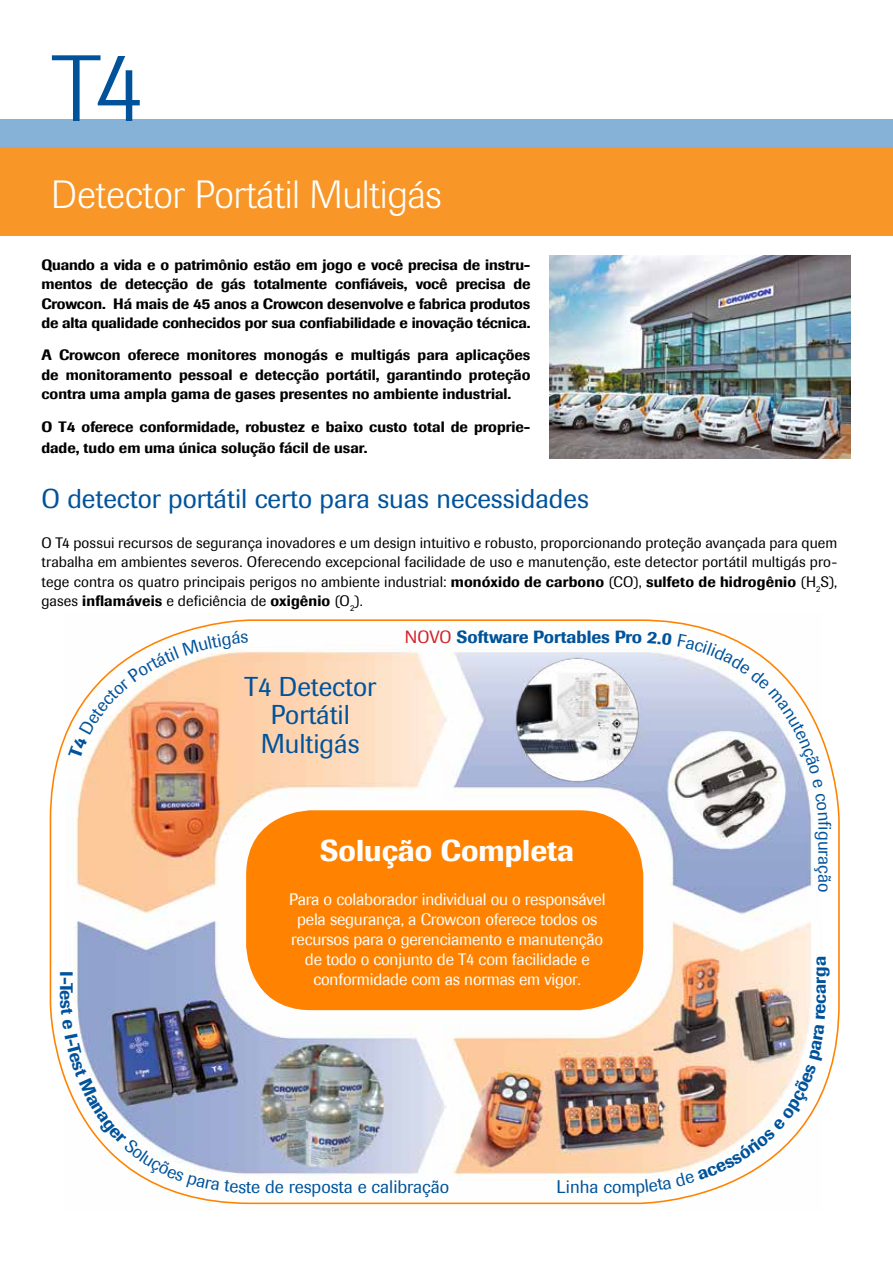
<style>
.page{position:relative;width:893px;height:1263px;background:#fff}
.page>*{position:absolute;margin:0;border:0;box-sizing:border-box;transform-origin:0 0}
.t1{font:300 93px "Imago";color:#00539b;scale:1.08 1}
.t2{font:300 39px "Imago";color:#fff}
.t3{font:500 30px "Imago";color:#fff}
.t4{font:27px/28.5px "Imago";color:#00539b;text-align:center}
.t5{font:18px "Imago";color:#00539b}
.t6{font:500 18px "Imago";letter-spacing:-.005em;color:#00539b}
.t7{font:500 17.55px "Imago";color:#00539b}
.t8{font:16.5px/20px "Imago";letter-spacing:-.01em;color:#fff;text-align:center}
.t9{font:500 15px/19.5px "Imago";color:#000;text-align:justify}
.t10{font:15px/19.5px "Imago";letter-spacing:.005em;color:#000;text-align:justify}
.s1{font-size:100.5px}
.s2{font-weight:500}
.s3{font-weight:400;color:#d2232a}
</style>
<div class="page">
<div style="left:0;top:147px;width:893px;height:89px;background:#f89728"></div>
<div style="left:0;top:119px;width:893px;height:28px;background:#87b2d8"></div>
<img style="left:550px;top:255px;width:300px;height:203px">
<img style="left:66px;top:619px;width:747px;height:586px">
<div style="left:246px;top:810px;width:397px;height:200px;background:#ff8300;border-radius:65px"></div>
<img style="left:513px;top:651px;width:138px;height:132px">
<svg style="left:68px;top:631px;width:180px;height:128px"></svg>
<svg style="left:647px;top:631px;width:25px;height:14px"></svg>
<svg style="left:678px;top:634px;width:153px;height:195px"></svg>
<img style="left:60px;top:1000px;width:191px;height:193px">
<img style="left:636px;top:1004px;width:190px;height:192px">
<h1 class="t1" style="left:52px;top:37px;width:88px">T<span class="s1">4</span></h1>
<h2 class="t2" style="left:51px;top:172px;width:392px">Detector Portátil Multigás</h2>
<p class="t9" style="left:41px;top:255px;width:491px">Quando a vida e o patrimônio estão em jogo e você precisa de instru&shy;mentos de detecção de gás totalmente confiáveis, você precisa de Crowcon. Há mais de 45 anos a Crowcon desenvolve e fabrica produtos de alta qualidade conhecidos por sua confiabilidade e inovação técnica.</p>
<p class="t9" style="left:41px;top:345px;width:490px">A Crowcon oferece monitores monogás e multigás para aplicações de monitoramento pessoal e detecção portátil, garantindo proteção contra uma ampla gama de gases presentes no ambiente industrial.</p>
<p class="t9" style="left:41px;top:416px;width:490px;line-height:21px">O T4 oferece conformidade, robustez e baixo custo total de proprie&shy;dade, tudo em uma única solução fácil de usar.</p>
<h3 class="t4" style="left:41px;top:485px;width:549px">O detector portátil certo para suas necessidades</h3>
<p class="t10" style="left:41px;top:533px;width:797px">O T4 possui recursos de segurança inovadores e um design intuitivo e robusto, proporcionando proteção avançada para quem trabalha em ambientes severos. Oferecendo excepcional facilidade de uso e manutenção, este detector portátil multigás pro&shy;tege contra os quatro principais perigos no ambiente industrial: <span class="s2">monóxido de carbono</span> (CO), <span class="s2">sulfeto de hidrogênio</span> (H<sub>2</sub>S), gases <span class="s2">inflamáveis</span> e deficiência de <span class="s2">oxigênio</span> (O<sub>2</sub>).</p>
<p class="t7" style="left:405px;top:626px;width:239px"><span class="s3">NOVO</span> Software Portables Pro</p>
<p class="t6" style="left:77px;top:971px;width:31px;rotate:90deg">I-Te</p>
<h3 class="t4" style="left:244px;top:672px;width:133px">T4 Detector<br>Portátil<br>Multigás</h3>
<h3 class="t3" style="left:320px;top:833px;width:256px">Solução Completa</h3>
<p class="t8" style="left:289px;top:889px;width:318px">Para o colaborador individual ou o responsável pela segurança, a Crowcon oferece todos os recursos para o gerenciamento e manutenção de todo o conjunto de T4 com facilidade e conformidade com as normas em vigor.</p>
<p class="t5" style="left:251px;top:1176px;width:199px">e de resposta e calibração</p>
<p class="t5" style="left:557px;top:1176px;width:81px">Linha com</p>
<p class="t5" style="left:835px;top:831px;width:63px;rotate:90deg">guração</p>
<p class="t6" style="left:808px;top:1003px;width:49px;rotate:-90deg">carga</p>
</div>
